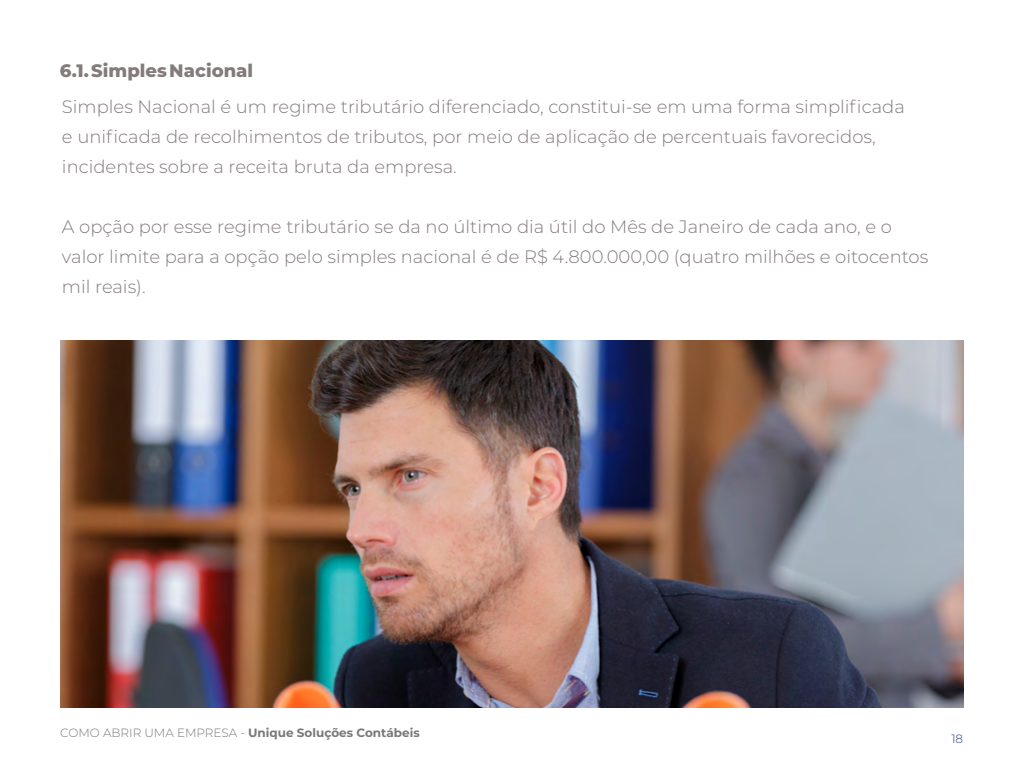
<style>
.page{position:relative;width:1024px;height:768px;background:#fff}
.page>*{position:absolute;margin:0;border:0;box-sizing:border-box;transform-origin:0 0}
.t1{font:300 18px/30px "Montserrat";color:#837b7c}
.t2{font:800 18px "Montserrat";color:#837b7c}
.t3{font:700 12px "Montserrat";color:#797778}
.t4{font:300 12px "Montserrat";color:#243c84}
.s1{font-weight:300}
</style>
<div class="page">
<img style="left:60px;top:340px;width:903px;height:368px">
<p class="t2" style="left:60px;top:58px;width:195px">6.1. Simples Nacional</p>
<p class="t1" style="left:62px;top:91px;width:844px">Simples Nacional é um regime tributário diferenciado, constitui-se em uma forma simplificada e unificada de recolhimentos de tributos, por meio de aplicação de percentuais favorecidos, incidentes sobre a receita bruta da empresa.</p>
<p class="t1" style="left:62px;top:211px;width:868px">A opção por esse regime tributário se da no último dia útil do Mês de Janeiro de cada ano, e o valor limite para a opção pelo simples nacional é de R$ 4.800.000,00 (quatro milhões e oitocentos mil reais).</p>
<p class="t3" style="left:60px;top:724px;width:361px"><span class="s1">COMO ABRIR UMA EMPRESA -</span> Unique Soluções Contábeis</p>
<p class="t4" style="left:951px;top:731px;width:13px">18</p>
</div>
